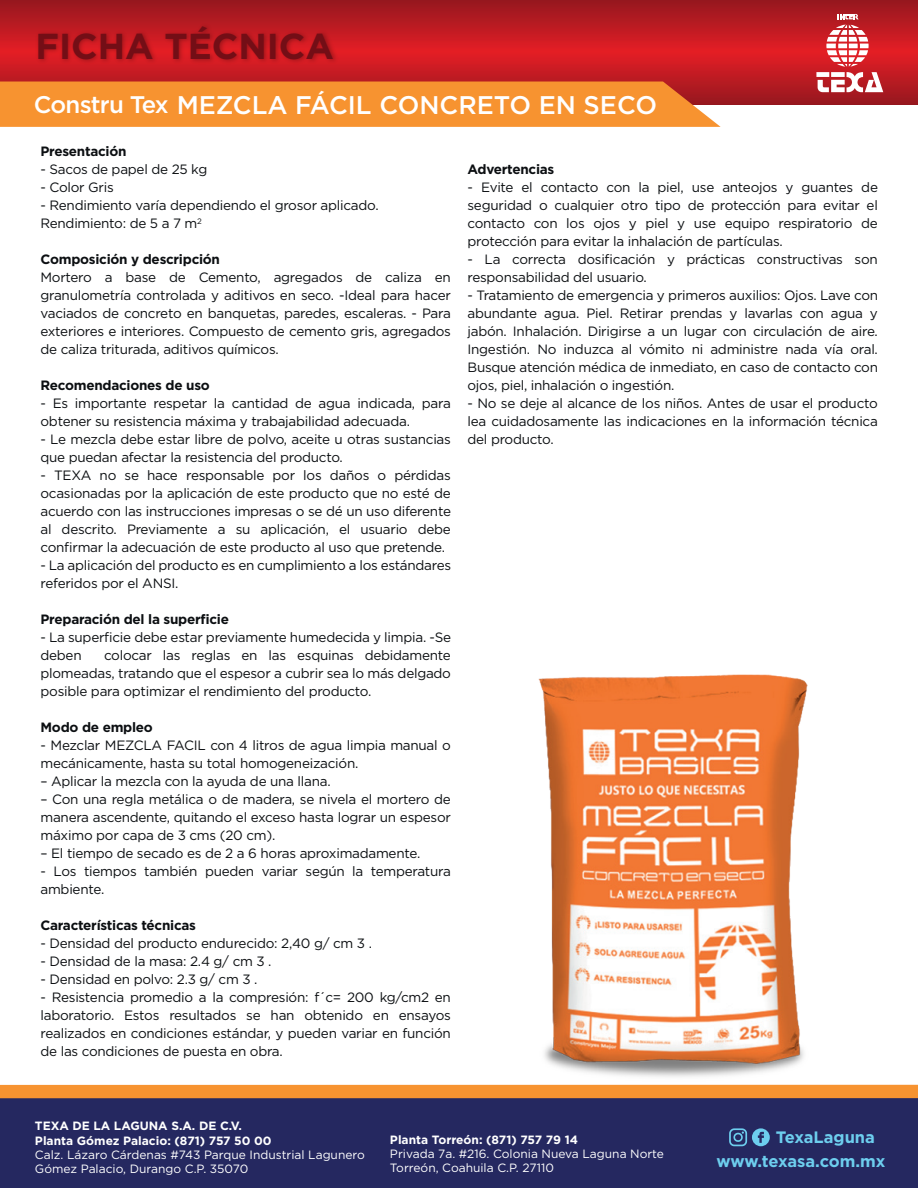
<style>
.page{position:relative;width:918px;height:1188px;background:#fff}
.page>*{position:absolute;margin:0;border:0;box-sizing:border-box;transform-origin:0 0}
.t1{font:700 36px "Gotham";color:#730e16}
.t2{font:500 30px "Gotham";color:#fff}
.t3{font:500 25.5px "Gotham";color:#fff}
.t4{font:700 16.5px "Gotham";color:#6dceee}
.t5{font:13.5px/18px "Gotham";letter-spacing:-.02em;color:#0c0f12}
.t6{font:700 13.5px "Gotham";letter-spacing:-.02em;color:#0c0f12}
.t7{font:12px/14.4px "Gotham";color:#fff}
.t8{font:700 12px/14.4px "Gotham";color:#fff}
.s1{font-size:24px}
</style>
<div class="page">
<svg style="left:0;top:0;width:918px;height:105px;background:#bc1b22"></svg>
<img style="left:30px;top:21px;width:312px;height:57px">
<div style="left:0;top:1098px;width:918px;height:90px;background:#252860"></div>
<svg style="left:816px;top:25px;width:67px;height:67px"></svg>
<svg style="left:838px;top:14px;width:21px;height:5px"></svg>
<svg style="left:729px;top:1128px;width:41px;height:18px"></svg>
<div style="left:0;top:1085px;width:918px;height:13px;background:#f79330"></div>
<div style="left:0;top:82px;width:721px;height:45px;background:#f79330"></div>
<img style="left:538px;top:674px;width:270px;height:403px">
<h1 class="t1" style="left:35px;top:22px;width:300px">FICHA TÉCNICA</h1>
<h3 class="t3" style="left:34px;top:88px;width:625px"><span class="s1">Constru Tex</span> MEZCLA FÁCIL CONCRETO EN SECO</h3>
<p class="t6" style="left:40px;top:142px;width:88px">Presentación</p>
<p class="t5" style="left:40px;top:160px;width:168px">- Sacos de papel de 25 kg</p>
<p class="t5" style="left:40px;top:178px;width:75px">- Color Gris</p>
<p class="t5" style="left:40px;top:196px;width:340px">- Rendimiento varía dependiendo el grosor aplicado.<br>Rendimiento: de 5 a 7 m<sup>2</sup></p>
<p class="t6" style="left:40px;top:250px;width:181px">Composición y descripción</p>
<p class="t5" style="left:41px;top:268px;width:412px;text-align:justify">Mortero a base de Cemento, agregados de caliza en granulometría controlada y aditivos en seco. -Ideal para hacer vaciados de concreto en banquetas, paredes, escaleras. - Para exteriores e interiores. Compuesto de cemento gris, agregados de caliza triturada, aditivos químicos.</p>
<p class="t6" style="left:41px;top:376px;width:171px">Recomendaciones de uso</p>
<p class="t5" style="left:41px;top:394px;width:412px">- Es importante respetar la cantidad de agua indicada, para obtener su resistencia máxima y trabajabilidad adecuada.</p>
<p class="t5" style="left:40px;top:430px;width:412px">- Le mezcla debe estar libre de polvo, aceite u otras sustancias que puedan afectar la resistencia del producto.</p>
<p class="t5" style="left:41px;top:466px;width:412px;text-align:justify">- TEXA no se hace responsable por los daños o pérdidas ocasionadas por la aplicación de este producto que no esté de acuerdo con las instrucciones impresas o se dé un uso diferente al descrito. Previamente a su aplicación, el usuario debe confirmar la adecuación de este producto al uso que pretende.</p>
<p class="t5" style="left:41px;top:556px;width:412px">- La aplicación del producto es en cumplimiento a los estándares referidos por el ANSI.</p>
<p class="t6" style="left:41px;top:610px;width:190px">Preparación del la superficie</p>
<p class="t5" style="left:41px;top:628px;width:412px">- La superficie debe estar previamente humedecida y limpia. -Se deben</p>
<h2 class="t2" style="left:34px;top:100px;width:96px">TIROL</h2>
<p class="t6" style="left:468px;top:160px;width:88px">Advertencias</p>
<p class="t5" style="left:468px;top:178px;width:412px;text-align:justify">- Evite el contacto con la piel, use anteojos y guantes de seguridad o cualquier otro tipo de protección para evitar el contacto con los ojos y piel y use equipo respiratorio de protección para evitar la inhalación de partículas.</p>
<p class="t5" style="left:468px;top:250px;width:412px">- La correcta dosificación y prácticas constructivas son responsabilidad del usuario.</p>
<p class="t5" style="left:467px;top:286px;width:412px;text-align:justify">- Tratamiento de emergencia y primeros auxilios: Ojos. Lave con abundante agua. Piel. Retirar prendas y lavarlas con agua y jabón. Inhalación. Dirigirse a un lugar con circulación de aire.<br>Ingestión. No induzca al vómito ni administre nada vía oral.<br>Busque atención médica de inmediato, en caso de contacto con ojos, piel, inhalación o ingestión.</p>
<p class="t5" style="left:467px;top:394px;width:412px;text-align:justify">- No se deje al alcance de los niños. Antes de usar el producto lea cuidadosamente las indicaciones en la información técnica del producto.</p>
<p class="t5" style="left:41px;top:646px;width:412px;text-align:justify;text-indent:64px">colocar las reglas en las esquinas debidamente plomeadas, tratando que el espesor a cubrir sea lo más delgado posible para optimizar el rendimiento del producto.</p>
<p class="t6" style="left:41px;top:718px;width:114px">Modo de empleo</p>
<p class="t5" style="left:41px;top:736px;width:412px">- Mezclar MEZCLA FACIL con 4 litros de agua limpia manual o mecánicamente, hasta su total homogeneización.</p>
<p class="t5" style="left:41px;top:772px;width:292px">– Aplicar la mezcla con la ayuda de una llana.</p>
<p class="t5" style="left:41px;top:790px;width:412px;text-align:justify">– Con una regla metálica o de madera, se nivela el mortero de manera ascendente, quitando el exceso hasta lograr un espesor máximo por capa de 3 cms (20 cm).</p>
<p class="t5" style="left:41px;top:844px;width:381px">– El tiempo de secado es de 2 a 6 horas aproximadamente.</p>
<p class="t5" style="left:41px;top:862px;width:412px">- Los tiempos también pueden variar según la temperatura ambiente.</p>
<p class="t6" style="left:41px;top:916px;width:157px">Características técnicas</p>
<p class="t5" style="left:41px;top:934px;width:333px">- Densidad del producto endurecido: 2,40 g/ cm 3 .</p>
<p class="t5" style="left:41px;top:952px;width:233px">- Densidad de la masa: 2.4 g/ cm 3 .</p>
<p class="t5" style="left:41px;top:970px;width:219px">- Densidad en polvo: 2.3 g/ cm 3 .</p>
<p class="t5" style="left:41px;top:988px;width:412px;text-align:justify">- Resistencia promedio a la compresión: f´c= 200 kg/cm2 en laboratorio. Estos resultados se han obtenido en ensayos realizados en condiciones estándar, y pueden variar en función de las condiciones de puesta en obra.</p>
<p class="t8" style="left:35px;top:1119px;width:238px">TEXA DE LA LAGUNA S.A. DE C.V.<br>Planta Gómez Palacio: (871) 757 50 00</p>
<p class="t7" style="left:35px;top:1147px;width:331px">Calz. Lázaro Cárdenas #743 Parque Industrial Lagunero<br>Gómez Palacio, Durango C.P. 35070</p>
<p class="t4" style="left:776px;top:1126px;width:101px">TexaLaguna</p>
<p class="t8" style="left:390px;top:1132px;width:190px">Planta Torreón: (871) 757 79 14</p>
<p class="t7" style="left:390px;top:1146px;width:276px">Privada 7a. #216. Colonia Nueva Laguna Norte<br>Torreón, Coahuila C.P. 27110</p>
<p class="t4" style="left:716px;top:1150px;width:171px">www.texasa.com.mx</p>
</div>
